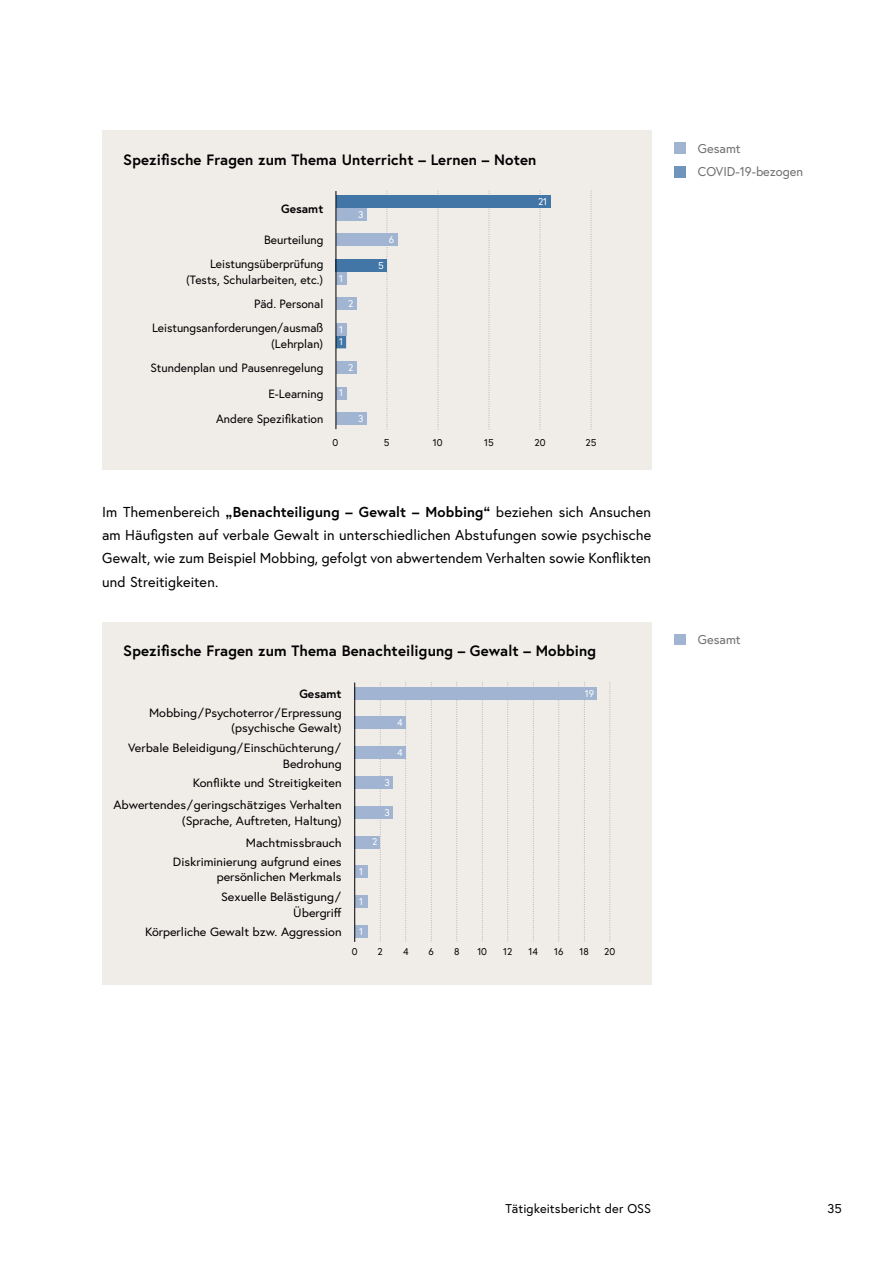
<style>
.page{position:relative;width:893px;height:1263px;background:#fff}
.page>*{position:absolute;margin:0;border:0;box-sizing:border-box;transform-origin:0 0}
.t1{font:700 15px "Europa Austria";letter-spacing:.01em;color:#000}
.p_Abstand_danach{font:14.4px/23.4px "Europa Austria";letter-spacing:.005em;color:#000;text-align:justify}
.t2{font:12.75px/23.4px "Europa Austria";color:#6f6f6e}
.t3{font:12.75px "Europa Austria";letter-spacing:.01em;color:#000}
.t4{font:12px/15.6px "Europa Austria";color:#000;text-align:right;scale:1.05 1}
.t5{font:12px/24.3px "Europa Austria";color:#000;text-align:right}
.t6{font:700 12px "Europa Austria";color:#000}
.t7{font:9.75px "Europa Austria";color:#000}
.t8{font:9.75px/12.8px "Europa Austria";color:#fff}
.s1{font-weight:700}
</style>
<div class="page">
<div style="left:102px;top:130px;width:549px;height:340px;background:#f0ece8"></div>
<svg style="left:387px;top:191px;width:1px;height:238px"></svg>
<svg style="left:438px;top:191px;width:1px;height:238px"></svg>
<svg style="left:489px;top:191px;width:1px;height:238px"></svg>
<svg style="left:540px;top:191px;width:1px;height:238px"></svg>
<svg style="left:591px;top:191px;width:1px;height:238px"></svg>
<svg style="left:337px;top:336px;width:9px;height:12px"></svg>
<div style="left:336px;top:323px;width:10px;height:13px;background:#a1b4d2"></div>
<div style="left:336px;top:412px;width:31px;height:13px;background:#a1b4d2"></div>
<div style="left:336px;top:387px;width:10px;height:12px;background:#a1b4d2"></div>
<div style="left:336px;top:361px;width:20px;height:13px;background:#a1b4d2"></div>
<div style="left:336px;top:297px;width:20px;height:13px;background:#a1b4d2"></div>
<div style="left:336px;top:259px;width:51px;height:13px;background:#4176a7"></div>
<div style="left:336px;top:272px;width:10px;height:13px;background:#a1b4d2"></div>
<div style="left:336px;top:234px;width:61px;height:12px;background:#a1b4d2"></div>
<div style="left:336px;top:195px;width:214px;height:13px;background:#4176a7"></div>
<div style="left:336px;top:208px;width:31px;height:13px;background:#a1b4d2"></div>
<hr style="left:336px;top:191px;width:1px;height:238px;background:#000">
<div style="left:674px;top:142px;width:12px;height:12px;background:#a1b4d2"></div>
<div style="left:674px;top:166px;width:12px;height:11px;background:#7194bc"></div>
<div style="left:102px;top:622px;width:549px;height:362px;background:#f0ece8"></div>
<svg style="left:405px;top:682px;width:1px;height:259px"></svg>
<svg style="left:431px;top:682px;width:1px;height:259px"></svg>
<svg style="left:380px;top:682px;width:1px;height:259px"></svg>
<svg style="left:456px;top:682px;width:1px;height:259px"></svg>
<svg style="left:482px;top:682px;width:1px;height:259px"></svg>
<svg style="left:507px;top:682px;width:1px;height:259px"></svg>
<svg style="left:533px;top:682px;width:1px;height:259px"></svg>
<svg style="left:558px;top:682px;width:1px;height:259px"></svg>
<svg style="left:584px;top:682px;width:1px;height:259px"></svg>
<svg style="left:609px;top:682px;width:1px;height:259px"></svg>
<div style="left:355px;top:687px;width:242px;height:12px;background:#a1b4d2"></div>
<div style="left:355px;top:716px;width:51px;height:13px;background:#a1b4d2"></div>
<div style="left:355px;top:746px;width:51px;height:13px;background:#a1b4d2"></div>
<div style="left:355px;top:776px;width:38px;height:13px;background:#a1b4d2"></div>
<div style="left:355px;top:806px;width:38px;height:13px;background:#a1b4d2"></div>
<div style="left:355px;top:836px;width:25px;height:12px;background:#a1b4d2"></div>
<div style="left:355px;top:865px;width:12px;height:13px;background:#a1b4d2"></div>
<div style="left:355px;top:895px;width:12px;height:13px;background:#a1b4d2"></div>
<div style="left:355px;top:925px;width:12px;height:13px;background:#a1b4d2"></div>
<hr style="left:354px;top:682px;width:1px;height:260px;background:#000">
<div style="left:674px;top:634px;width:12px;height:11px;background:#a1b4d2"></div>
<p class="t1" style="left:123px;top:149px;width:415px">Spezifische Fragen zum Thema Unterricht – Lernen – Noten</p>
<p class="t6" style="left:281px;top:200px;width:44px">Gesamt</p>
<p class="t5" style="left:210px;top:228px;width:115px;line-height:23.7px">Beurteilung<br>Leistungsüberprüfung</p>
<p class="t5" style="left:152px;top:267px;width:173px">(Tests, Schularbeiten, etc.)<br>Päd. Personal<br>Leistungsanforderungen/ausmaß</p>
<p class="t5" style="left:271px;top:331px;width:54px">(Lehrplan)</p>
<p class="t8" style="left:358px;top:208px;width:7px">3</p>
<p class="t8" style="left:339px;top:272px;width:5px">1</p>
<p class="t8" style="left:348px;top:297px;width:7px">2</p>
<p class="t8" style="left:339px;top:323px;width:5px">1<br>1</p>
<p class="t8" style="left:389px;top:233px;width:7px">6</p>
<p class="t8" style="left:378px;top:259px;width:7px">5</p>
<p class="t8" style="left:538px;top:195px;width:11px">21</p>
<p class="t5" style="left:150px;top:355px;width:174px;line-height:25.5px">Stundenplan und Pausenregelung<br>E-Learning</p>
<p class="t8" style="left:348px;top:361px;width:7px">2</p>
<p class="t8" style="left:339px;top:386px;width:5px">1</p>
<p class="t5" style="left:216px;top:406px;width:109px">Andere Spezifikation</p>
<p class="t8" style="left:358px;top:412px;width:7px">3</p>
<p class="t7" style="left:333px;top:436px;width:7px">0</p>
<p class="t7" style="left:384px;top:436px;width:7px">5</p>
<p class="t7" style="left:433px;top:436px;width:11px">10</p>
<p class="t7" style="left:484px;top:436px;width:11px">15</p>
<p class="t7" style="left:534px;top:436px;width:13px">20</p>
<p class="t7" style="left:586px;top:436px;width:12px">25</p>
<p class="p_Abstand_danach" style="left:102px;top:500px;width:551px">Im Themenbereich <span class="s1">„Benachteiligung – Gewalt – Mobbing“</span> beziehen sich Ansuchen am Häufigsten auf verbale Gewalt in unterschiedlichen Abstufungen sowie psychische Gewalt, wie zum Beispiel Mobbing, gefolgt von abwertendem Verhalten sowie Konflikten und Streitigkeiten.</p>
<p class="t1" style="left:123px;top:641px;width:474px">Spezifische Fragen zum Thema Benachteiligung – Gewalt – Mobbing</p>
<p class="t6" style="left:299px;top:685px;width:44px">Gesamt</p>
<p class="t4" style="left:149px;top:704px;width:185px">Mobbing/Psychoterror/Erpressung (psychische Gewalt)</p>
<p class="t4" style="left:128px;top:740px;width:205px">Verbale Beleidigung/Einschüchterung/<br>Bedrohung</p>
<p class="t4" style="left:113px;top:772px;width:219px;line-height:21.9px">Konflikte und Streitigkeiten<br>Abwertendes/geringschätziges Verhalten</p>
<p class="t4" style="left:182px;top:812px;width:154px">(Sprache, Auftreten, Haltung)</p>
<p class="t4" style="left:173px;top:853px;width:162px">Diskriminierung aufgrund eines persönlichen Merkmals</p>
<p class="t4" style="left:221px;top:889px;width:116px">Sexuelle Belästigung/<br>Übergriff</p>
<p class="t4" style="left:246px;top:834px;width:93px">Machtmissbrauch</p>
<p class="t4" style="left:145px;top:923px;width:189px">Körperliche Gewalt bzw. Aggression</p>
<p class="t8" style="left:359px;top:865px;width:5px">1</p>
<p class="t8" style="left:359px;top:895px;width:5px">1</p>
<p class="t8" style="left:359px;top:925px;width:5px">1</p>
<p class="t8" style="left:397px;top:716px;width:7px">4</p>
<p class="t8" style="left:397px;top:746px;width:7px">4</p>
<p class="t8" style="left:385px;top:776px;width:7px">3</p>
<p class="t8" style="left:385px;top:806px;width:7px">3</p>
<p class="t8" style="left:372px;top:835px;width:7px">2</p>
<p class="t8" style="left:585px;top:686px;width:11px">19</p>
<p class="t7" style="left:352px;top:945px;width:7px">0</p>
<p class="t7" style="left:403px;top:945px;width:7px">4</p>
<p class="t7" style="left:429px;top:945px;width:7px">6</p>
<p class="t7" style="left:378px;top:945px;width:7px">2</p>
<p class="t7" style="left:454px;top:945px;width:7px">8</p>
<p class="t7" style="left:477px;top:945px;width:11px">10</p>
<p class="t7" style="left:503px;top:945px;width:11px">12</p>
<p class="t7" style="left:528px;top:945px;width:11px">14</p>
<p class="t7" style="left:554px;top:945px;width:11px">16</p>
<p class="t7" style="left:579px;top:945px;width:11px">18</p>
<p class="t7" style="left:604px;top:945px;width:13px">20</p>
<p class="t2" style="left:698px;top:137px;width:107px">Gesamt<br>COVID-19-bezogen</p>
<p class="t2" style="left:698px;top:628px;width:44px">Gesamt</p>
<p class="t3" style="left:505px;top:1200px;width:147px">Tätigkeitsbericht der OSS</p>
<p class="t3" style="left:827px;top:1200px;width:16px">35</p>
</div>
